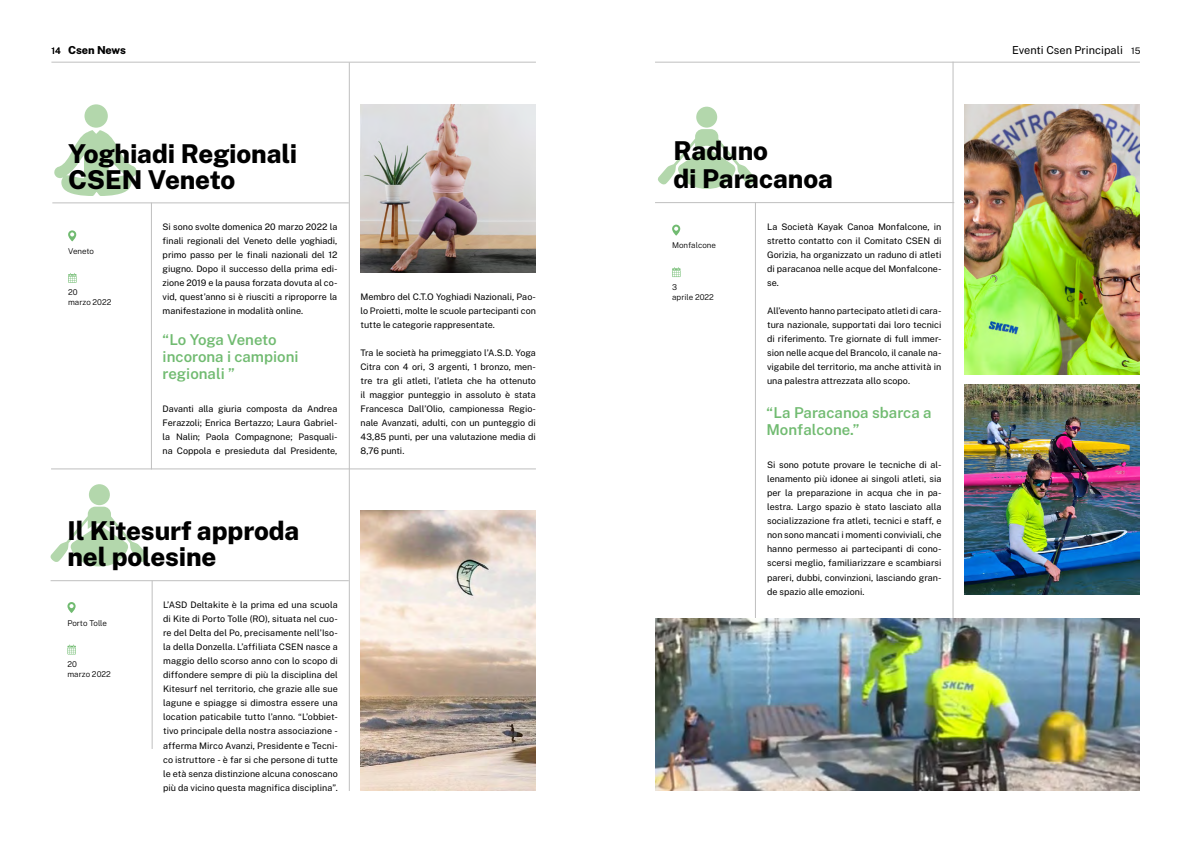
<style>
.page{position:relative;width:1191px;height:842px;background:#fff}
.page>*{position:absolute;margin:0;border:0;box-sizing:border-box;transform-origin:0 0}
.t1{font:800 26px/26px "Public Sans";letter-spacing:-.005em;color:#000}
.t2{font:600 15px/17px "Public Sans";color:#71bb71}
.t3{font:11px "Public Sans";color:#000}
.t4{font:800 11px "Public Sans";letter-spacing:-.01em;color:#000}
.t5{font:9px/14px "Public Sans";color:#000;text-align:justify}
.t6{font:300 8px/10px "Public Sans";color:#000}
.s1{font-weight:400;font-size:9px}
.s2{font-size:9px}
</style>
<div class="page">
<svg style="left:658px;top:129px;width:97px;height:60px"></svg>
<div style="left:696px;top:107px;width:21px;height:21px;background:#b3d7ac;border-radius:50%"></div>
<svg style="left:50px;top:507px;width:98px;height:60px"></svg>
<div style="left:89px;top:484px;width:21px;height:21px;background:#b3d7ac;border-radius:50%"></div>
<div style="left:84px;top:104px;width:24px;height:24px;background:#b3d7ac;border-radius:50%"></div>
<svg style="left:54px;top:130px;width:83px;height:66px"></svg>
<hr style="left:51px;top:62px;width:485px;height:1px;background:#bfbfbf">
<hr style="left:655px;top:62px;width:485px;height:1px;background:#bfbfbf">
<hr style="left:151px;top:203px;width:1px;height:266px;background:#bfbfbf">
<svg style="left:672px;top:225px;width:8px;height:11px"></svg>
<svg style="left:672px;top:267px;width:8px;height:10px"></svg>
<img style="left:360px;top:104px;width:176px;height:168px">
<hr style="left:655px;top:202px;width:299px;height:1px;background:#bfbfbf">
<hr style="left:755px;top:202px;width:1px;height:589px;background:#bfbfbf">
<hr style="left:349px;top:62px;width:1px;height:729px;background:#bfbfbf">
<hr style="left:52px;top:202px;width:297px;height:1px;background:#bfbfbf">
<svg style="left:68px;top:230px;width:8px;height:11px"></svg>
<svg style="left:68px;top:273px;width:9px;height:10px"></svg>
<hr style="left:952px;top:62px;width:1px;height:728px;background:#bfbfbf">
<img style="left:964px;top:105px;width:175px;height:269px">
<img style="left:656px;top:619px;width:484px;height:172px">
<img style="left:964px;top:384px;width:176px;height:210px">
<hr style="left:51px;top:468px;width:485px;height:1px;background:#bfbfbf">
<hr style="left:152px;top:581px;width:1px;height:168px;background:#bfbfbf">
<svg style="left:67px;top:602px;width:9px;height:11px"></svg>
<svg style="left:67px;top:644px;width:9px;height:10px"></svg>
<hr style="left:51px;top:580px;width:298px;height:1px;background:#bfbfbf">
<img style="left:360px;top:510px;width:176px;height:281px">
<p class="t4" style="left:52px;top:42px;width:76px"><span class="s1">14</span> Csen News</p>
<p class="t3" style="left:1012px;top:42px;width:130px">Eventi Csen Principali <span class="s2">15</span></p>
<h1 class="t1" style="left:68px;top:139px;width:231px">Yoghiadi Regionali<br>CSEN Veneto</h1>
<p class="t6" style="left:68px;top:246px;width:27px">Veneto</p>
<p class="t6" style="left:68px;top:287px;width:45px">20<br>marzo 2022</p>
<p class="t5" style="left:163px;top:220px;width:176px">Si sono svolte domenica 20 marzo 2022 la finali regionali del Veneto delle yoghiadi, primo passo per le finali nazionali del 12 giugno. Dopo il successo della prima edi&shy;zione 2019 e la pausa forzata dovuta al co&shy;vid, quest’anno si è riusciti a riproporre la manifestazione in modalità online.</p>
<h2 class="t2" style="left:163px;top:330px;width:137px">“Lo Yoga Veneto incorona i campioni regionali ”</h2>
<p class="t5" style="left:163px;top:402px;width:176px">Davanti alla giuria composta da Andrea Ferazzoli; Enrica Bertazzo; Laura Gabriel&shy;la Nalin; Paola Compagnone; Pasquali&shy;na Coppola e presieduta dal Presidente,</p>
<p class="t5" style="left:360px;top:290px;width:177px">Membro del C.T.O Yoghiadi Nazionali, Pao&shy;lo Proietti, molte le scuole partecipanti con tutte le categorie rappresentate.</p>
<p class="t5" style="left:360px;top:346px;width:177px">Tra le società ha primeggiato l’A.S.D. Yoga Citra con 4 ori, 3 argenti, 1 bronzo, men&shy;tre tra gli atleti, l’atleta che ha ottenuto il maggior punteggio in assoluto è stata Francesca Dall’Olio, campionessa Regio&shy;nale Avanzati, adulti, con un punteggio di 43,85 punti, per una valutazione media di 8,76 punti.</p>
<h1 class="t1" style="left:67px;top:516px;width:234px">Il Kitesurf approda nel polesine</h1>
<p class="t6" style="left:67px;top:618px;width:41px">Porto Tolle</p>
<p class="t6" style="left:67px;top:659px;width:45px">20<br>marzo 2022</p>
<p class="t5" style="left:163px;top:598px;width:176px">L’ASD Deltakite è la prima ed una scuola di Kite di Porto Tolle (RO), situata nel cuo&shy;re del Delta del Po, precisamente nell’Iso&shy;la della Donzella. L’affiliata CSEN nasce a maggio dello scorso anno con lo scopo di diffondere sempre di più la disciplina del Kitesurf nel territorio, che grazie alle sue lagune e spiagge si dimostra essere una location paticabile tutto l’anno. “L’obbiet&shy;tivo principale della nostra associazione - afferma Mirco Avanzi, Presidente e Tecni&shy;co istruttore - è far si che persone di tutte le età senza distinzione alcuna conoscano più da vicino questa magnifica disciplina”.</p>
<h1 class="t1" style="left:673px;top:135px;width:161px;line-height:28px">Raduno<br>di Paracanoa</h1>
<p class="t5" style="left:767px;top:220px;width:176px">La Società Kayak Canoa Monfalcone, in stretto contatto con il Comitato CSEN di Gorizia, ha organizzato un raduno di atleti di paracanoa nelle acque del Monfalcone&shy;se.</p>
<p class="t5" style="left:767px;top:304px;width:176px">All’evento hanno partecipato atleti di cara&shy;tura nazionale, supportati dai loro tecnici di riferimento. Tre giornate di full immer&shy;sion nelle acque del Brancolo, il canale na&shy;vigabile del territorio, ma anche attività in una palestra attrezzata allo scopo.</p>
<p class="t6" style="left:672px;top:240px;width:45px">Monfalcone</p>
<p class="t6" style="left:672px;top:281px;width:43px">3<br>aprile 2022</p>
<h2 class="t2" style="left:766px;top:403px;width:167px">“La Paracanoa sbarca a<br>Monfalcone.”</h2>
<p class="t5" style="left:767px;top:458px;width:176px">Si sono potute provare le tecniche di al&shy;lenamento più idonee ai singoli atleti, sia per la preparazione in acqua che in pa&shy;lestra. Largo spazio è stato lasciato alla socializzazione fra atleti, tecnici e staff, e non sono mancati i momenti conviviali, che hanno permesso ai partecipanti di cono&shy;scersi meglio, familiarizzare e scambiarsi pareri, dubbi, convinzioni, lasciando gran&shy;de spazio alle emozioni.</p>
</div>
